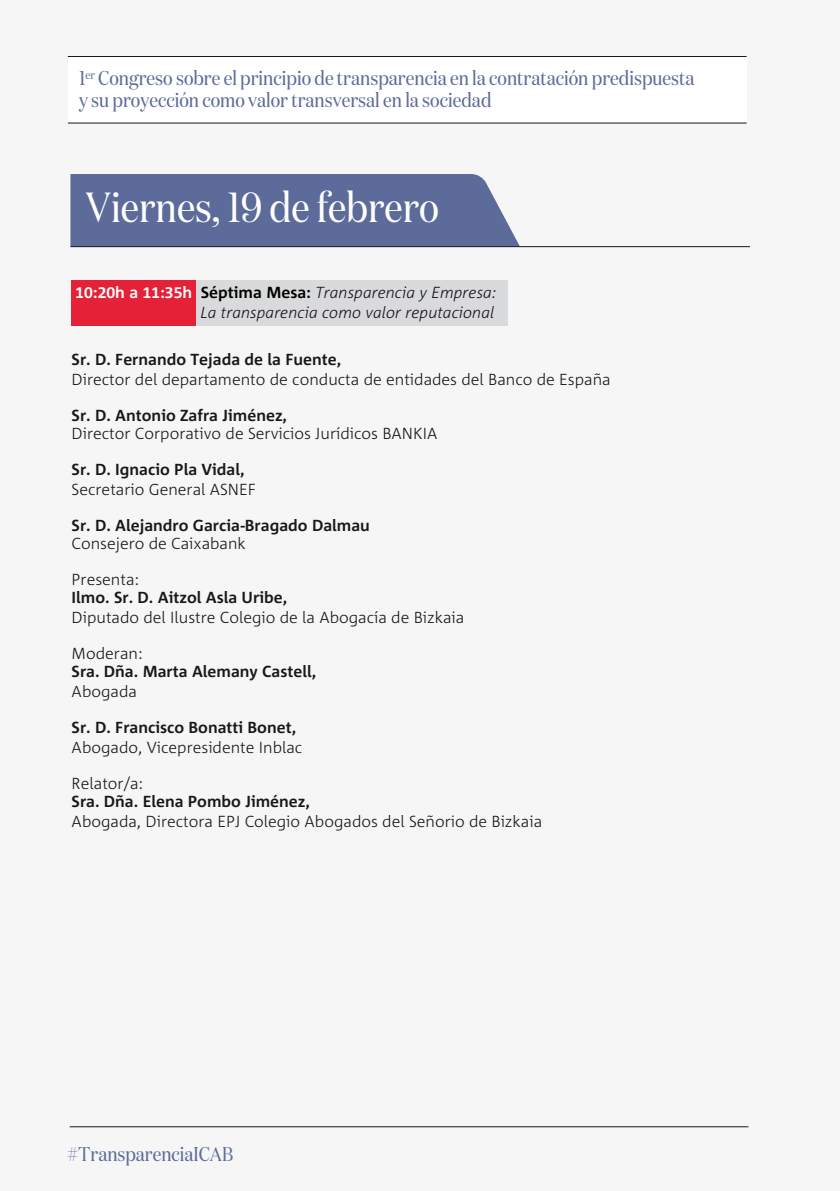
<style>
.page{position:relative;width:840px;height:1191px;background:#fff}
.page>*{position:absolute;margin:0;border:0;box-sizing:border-box;transform-origin:0 0}
.t1{font:42px "Domaine Disp Nar";color:#fff}
.t2{font:20px/22px "Domaine Disp Nar";color:#5d6b9a}
.t3{font:300 16px "Corpid";color:#1a171b}
.t4{font:700 16px "Corpid";color:#1a171b}
.t5{font:italic 300 16px/20px "Corpid";color:#1a171b;text-align:right}
.s1{font-weight:700;font-style:normal;color:#fff}
.s2{font-weight:700;font-style:normal;color:#000}
</style>
<div class="page">
<div style="left:0;top:0;width:839px;height:1191px;background:#f6f6f6"></div>
<div style="left:68px;top:56px;width:678px;height:67px;background:#fff"></div>
<hr style="left:68px;top:56px;width:678px;height:1px;background:#1a171b">
<hr style="left:68px;top:123px;width:678px;height:1px;background:#1a171b">
<div style="left:70px;top:174px;width:449px;height:72px;background:#5d6b9a"></div>
<hr style="left:70px;top:246px;width:679px;height:1px;background:#1a171b">
<hr style="left:70px;top:1126px;width:678px;height:1px;background:#1a171b">
<div style="left:71px;top:280px;width:131px;height:45px;background:#e42136"></div>
<div style="left:196px;top:280px;width:311px;height:45px;background:#d9dadb"></div>
<p class="t2" style="left:79px;top:67px;width:616px">1<sup>er</sup> Congreso sobre el principio de transparencia en la contratación predispuesta y su proyección como valor transversal en la sociedad</p>
<h1 class="t1" style="left:85px;top:182px;width:355px">Viernes, 19 de febrero</h1>
<p class="t5" style="left:75px;top:283px;width:422px"><span class="s1">10:20h a 11:35h</span> <span class="s2">Séptima Mesa:</span> Transparencia y Empresa:<br>La transparencia como valor reputacional</p>
<p class="t4" style="left:72px;top:349px;width:271px">Sr. D. Fernando Tejada de la Fuente,</p>
<p class="t3" style="left:72px;top:370px;width:540px">Director del departamento de conducta de entidades del Banco de España</p>
<p class="t4" style="left:72px;top:405px;width:217px">Sr. D. Antonio Zafra Jiménez,</p>
<p class="t3" style="left:72px;top:424px;width:367px">Director Corporativo de Servicios Jurídicos BANKIA</p>
<p class="t4" style="left:72px;top:459px;width:174px">Sr. D. Ignacio Pla Vidal,</p>
<p class="t3" style="left:72px;top:480px;width:186px">Secretario General ASNEF</p>
<p class="t4" style="left:72px;top:515px;width:299px">Sr. D. Alejandro Garcia-Bragado Dalmau</p>
<p class="t3" style="left:72px;top:534px;width:176px">Consejero de Caixabank</p>
<p class="t3" style="left:72px;top:570px;width:69px">Presenta:</p>
<p class="t4" style="left:72px;top:587px;width:217px">Ilmo. Sr. D. Aitzol Asla Uribe,</p>
<p class="t3" style="left:72px;top:608px;width:394px">Diputado del Ilustre Colegio de la Abogacía de Bizkaia</p>
<p class="t3" style="left:72px;top:644px;width:72px">Moderan:</p>
<p class="t4" style="left:72px;top:661px;width:246px">Sra. Dña. Marta Alemany Castell,</p>
<p class="t3" style="left:72px;top:682px;width:67px">Abogada</p>
<p class="t4" style="left:72px;top:717px;width:226px">Sr. D. Francisco Bonatti Bonet,</p>
<p class="t3" style="left:72px;top:738px;width:232px">Abogado, Vicepresidente Inblac</p>
<p class="t3" style="left:72px;top:774px;width:73px">Relator/a:</p>
<p class="t4" style="left:72px;top:791px;width:240px">Sra. Dña. Elena Pombo Jiménez,</p>
<p class="t3" style="left:72px;top:812px;width:472px">Abogada, Directora EPJ Colegio Abogados del Señorio de Bizkaia</p>
<p class="t2" style="left:67px;top:1142px;width:168px">#TransparenciaICAB</p>
</div>
